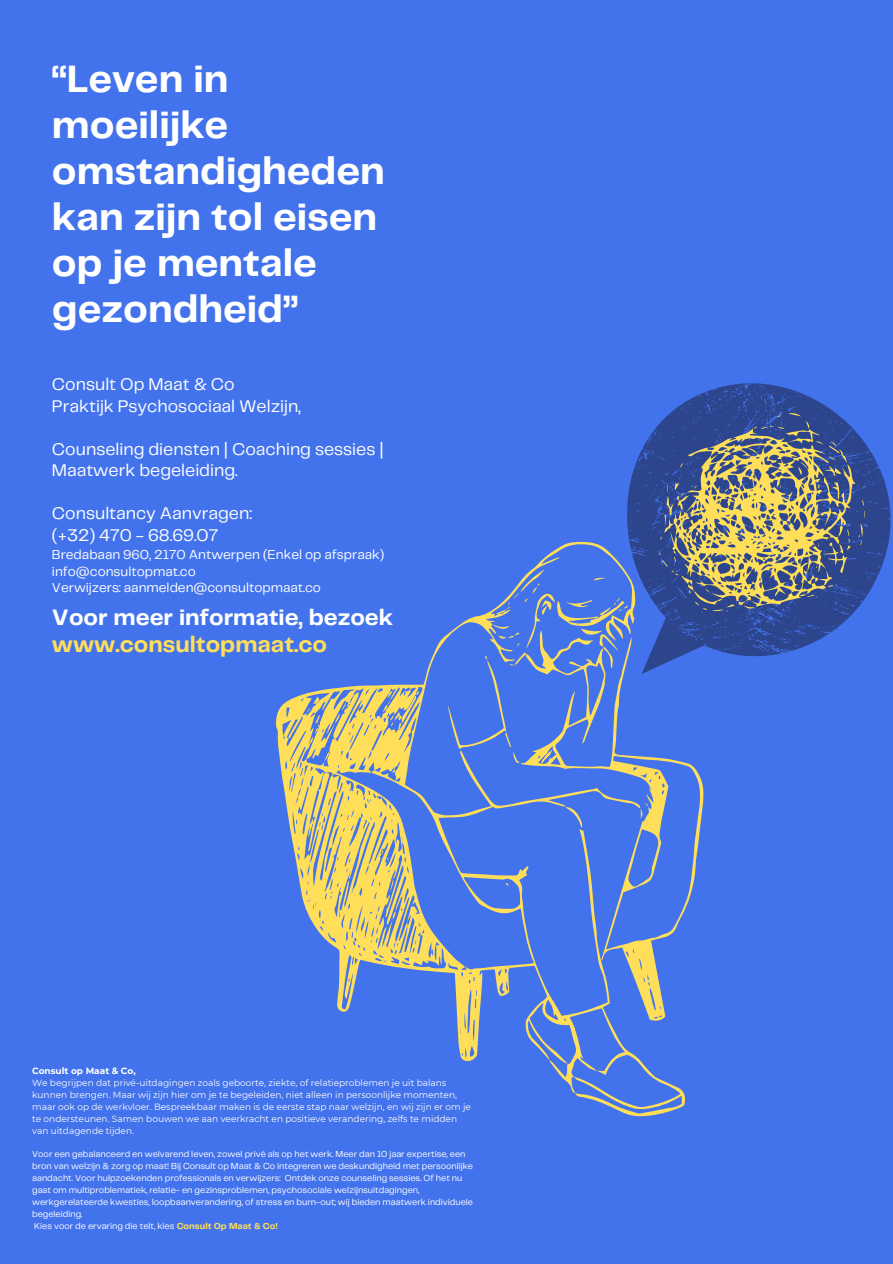
<style>
.page{position:relative;width:893px;height:1264px;background:#fff}
.page>*{position:absolute;margin:0;border:0;box-sizing:border-box;transform-origin:0 0}
.t1{font:700 39.6px/46px "Telegraf";color:#fff}
.t2{font:700 23.25px "Telegraf";color:#fff}
.t3{font:700 23.25px "Telegraf";color:#ffde59}
.t4{font:17.55px/21.6px "Telegraf";color:#fff}
.t5{font:13.5px/16.4px "Telegraf";color:#fff}
.t6{font:9px/12px "Telegraf";color:#fff}
.t7{font:9px/12px "Montserrat";color:#fff}
.t8{font:700 9px "Montserrat";color:#fff}
.s1{font-weight:700;color:#ffde59}
</style>
<div class="page">
<div style="left:0;top:0;width:892px;height:1263px;background:#4373ec"></div>
<svg style="left:671px;top:383px;width:219px;height:217px"></svg>
<svg style="left:276px;top:412px;width:588px;height:704px"></svg>
<h1 class="t1" style="left:52px;top:58px;width:334px">“Leven in moeilijke omstandigheden kan zijn tol eisen op je mentale gezondheid”</h1>
<h3 class="t4" style="left:52px;top:374px;width:250px">Consult Op Maat &amp; Co<br>Praktijk Psychosociaal Welzijn,</h3>
<h3 class="t4" style="left:52px;top:439px;width:333px">Counseling diensten | Coaching sessies |<br>Maatwerk begeleiding.</h3>
<h3 class="t4" style="left:52px;top:503px;width:201px">Consultancy Aanvragen: (+32) 470 - 68.69.07</h3>
<h3 class="t5" style="left:52px;top:547px;width:333px">Bredabaan 960, 2170 Antwerpen (Enkel op afspraak) info@consultopmat.co<br>Verwijzers: aanmelden@consultopmaat.co</h3>
<h2 class="t2" style="left:52px;top:607px;width:342px">Voor meer informatie, bezoek</h2>
<h2 class="t3" style="left:52px;top:634px;width:277px">www.consultopmaat.co</h2>
<p class="t8" style="left:32px;top:1064px;width:105px">Consult op Maat &amp; Co,</p>
<p class="t7" style="left:32px;top:1076px;width:440px">We begrijpen dat privé-uitdagingen zoals geboorte, ziekte, of relatieproblemen je uit balans kunnen brengen. Maar wij zijn hier om je te begeleiden, niet alleen in persoonlijke momenten, maar ook op de werkvloer. Bespreekbaar maken is de eerste stap naar welzijn, en wij zijn er om je te ondersteunen. Samen bouwen we aan veerkracht en positieve verandering, zelfs te midden van uitdagende tijden.</p>
<p class="t6" style="left:32px;top:1148px;width:442px">Voor een gebalanceerd en welvarend leven, zowel privé als op het werk. Meer dan 10 jaar expertise, een bron van welzijn &amp; zorg op maat! Bij Consult op Maat &amp; Co integreren we deskundigheid met persoonlijke aandacht. Voor hulpzoekenden professionals en verwijzers: Ontdek onze counseling sessies. Of het nu gaat om multiproblematiek, relatie- en gezinsproblemen, psychosociale welzijnsuitdagingen, werkgerelateerde kwesties, loopbaanverandering, of stress en burn-out; wij bieden maatwerk individuele begeleiding.</p>
<p class="t6" style="left:34px;top:1220px;width:245px">Kies voor de ervaring die telt, kies <span class="s1">Consult Op Maat &amp; Co!</span></p>
</div>
